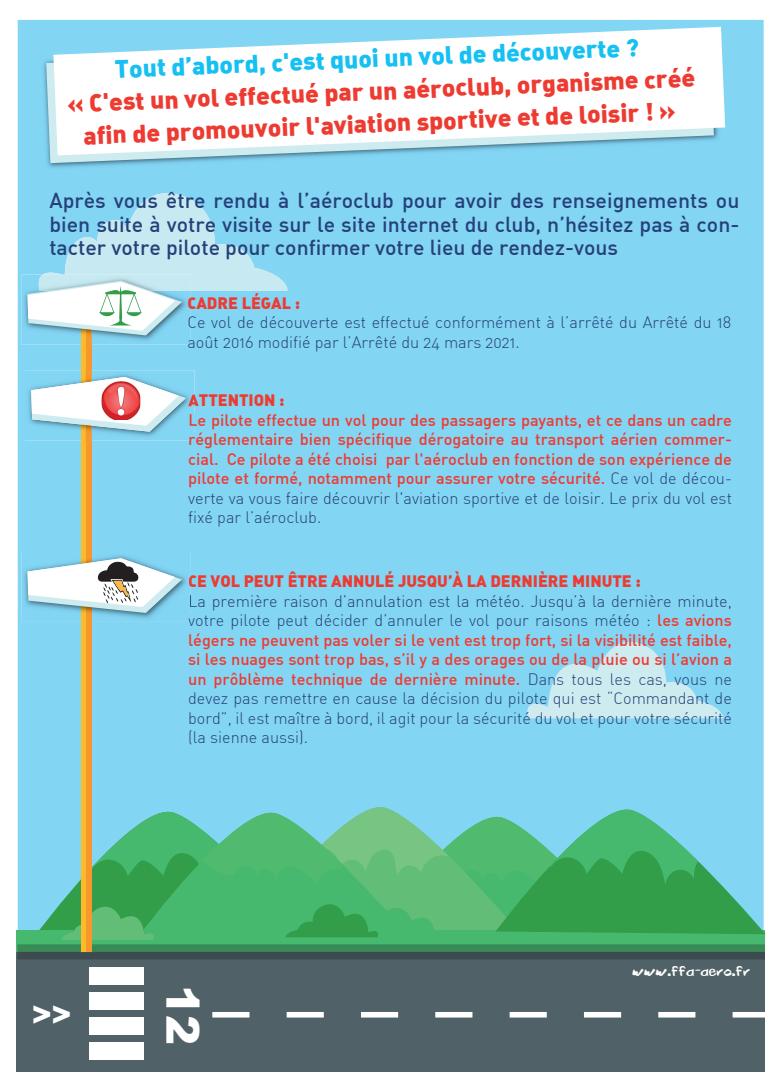
<style>
.page{position:relative;width:780px;height:1088px;background:#fff}
.page>*{position:absolute;margin:0;border:0;box-sizing:border-box;transform-origin:0 0}
.t1{font:900 45.12px "Arial";color:#fff}
.t2{font:900 30px "Arial";color:#fff}
.t3{font:900 24.75px/32.5px "DIN Alternate";color:#ee3b32;text-align:center}
.t4{font:900 24.62px "DIN Alternate";color:#15c0f2}
.t5{font:500 21.25px/23.8px "DIN";color:#264179;text-align:justify}
.t6{font:300 16.25px/19.5px "DIN Alternate";color:#264179}
.t7{font:500 16.25px/19.5px "DIN";color:#ee3b32;text-align:justify}
.t8{font:900 16.25px "DIN Alternate";color:#ee3b32}
.t9{font:15.12px "Brook 23";color:#fff}
.s1{font-family:"DIN Alternate";font-weight:300;color:#264179}
.s2{font-family:"DIN";font-weight:500;color:#ee3b32}
</style>
<div class="page">
<div style="left:18px;top:20px;width:745px;height:881px;background:#83d5f4"></div>
<svg style="left:522px;top:635px;width:201px;height:83px;background:#a9e0f1"></svg>
<svg style="left:37px;top:801px;width:212px;height:100px;background:#76ccd8"></svg>
<svg style="left:249px;top:797px;width:270px;height:104px;background:#72cabb"></svg>
<svg style="left:140px;top:802px;width:270px;height:99px;background:#4bb875"></svg>
<div style="left:16px;top:952px;width:748px;height:119px;background:#506268"></div>
<svg style="left:17px;top:901px;width:748px;height:58px;background:#469e66"></svg>
<svg style="left:495px;top:799px;width:270px;height:135px;background:#53b48d"></svg>
<svg style="left:91px;top:803px;width:607px;height:85px;background:#5dbf93"></svg>
<svg style="left:212px;top:1012px;width:552px;height:5px"></svg>
<div style="left:89px;top:967px;width:54px;height:18px;background:#fff"></div>
<div style="left:89px;top:992px;width:54px;height:18px;background:#fff"></div>
<div style="left:89px;top:1017px;width:54px;height:18px;background:#fff"></div>
<div style="left:89px;top:1042px;width:54px;height:18px;background:#fff"></div>
<img style="left:40px;top:29px;width:682px;height:142px">
<svg style="left:46px;top:35px;width:668px;height:128px;background:#8cd1ea"></svg>
<svg style="left:53px;top:27px;width:672px;height:128px"></svg>
<svg style="left:85px;top:344px;width:6px;height:608px;background:#f79c2c"></svg>
<hr style="left:81px;top:290px;width:4px;height:662px;background:#fdbb2a">
<img style="left:21px;top:274px;width:170px;height:70px">
<img style="left:85px;top:335px;width:6px;height:9px">
<img style="left:81px;top:335px;width:4px;height:9px">
<img style="left:25px;top:371px;width:169px;height:70px">
<img style="left:21px;top:552px;width:170px;height:70px">
<svg style="left:189px;top:572px;width:2px;height:16px"></svg>
<svg style="left:188px;top:595px;width:3px;height:27px"></svg>
<img style="left:81px;top:552px;width:10px;height:70px">
<svg style="left:27px;top:193px;width:260px;height:142px;background:#abdff0"></svg>
<svg style="left:27px;top:558px;width:155px;height:55px"></svg>
<svg style="left:31px;top:377px;width:163px;height:64px"></svg>
<img style="left:101px;top:381px;width:39px;height:39px">
<h3 class="t4" style="left:114px;top:51px;width:526px;rotate:-2deg">Tout d’abord, c'est quoi un vol de découverte ?</h3>
<h3 class="t3" style="left:66px;top:84px;width:630px;rotate:-2deg">« C'est un vol effectué par un aéroclub, organisme créé afin de promouvoir l'aviation sportive et de loisir ! »</h3>
<h3 class="t5" style="left:49px;top:188px;width:691px">Après vous être rendu à l’aéroclub pour avoir des renseignements ou bien suite à votre visite sur le site internet du club, n’hésitez pas à con&shy;tacter votre pilote pour confirmer votre lieu de rendez-vous</h3>
<p class="t8" style="left:187px;top:292px;width:114px">CADRE LÉGAL :</p>
<p class="t6" style="left:187px;top:313px;width:545px">Ce vol de découverte est effectué conformément à l’arrêté du Arrêté du 18 août 2016 modifié par l’Arrêté du 24 mars 2021.</p>
<p class="t8" style="left:188px;top:389px;width:98px">ATTENTION :</p>
<p class="t7" style="left:188px;top:410px;width:545px">Le pilote effectue un vol pour des passagers payants, et ce dans un cadre réglementaire bien spécifique dérogatoire au transport aérien commer&shy;cial. Ce pilote a été choisi par l'aéroclub en fonction de son expérience de pilote et formé, notamment pour assurer votre sécurité. <span class="s1">Ce vol de décou-</span></p>
<p class="t6" style="left:188px;top:488px;width:545px">verte va vous faire découvrir l'aviation sportive et de loisir. Le prix du vol est fixé par l’aéroclub.</p>
<p class="t8" style="left:188px;top:570px;width:454px">CE VOL PEUT ÊTRE ANNULÉ JUSQU’À LA DERNIÈRE MINUTE :</p>
<p class="t6" style="left:188px;top:591px;width:545px">La première raison d’annulation est la météo. Jusqu’à la dernière minute, votre pilote peut décider d’annuler le vol pour raisons météo : <span class="s2">les avions</span></p>
<p class="t7" style="left:188px;top:630px;width:545px">légers ne peuvent pas voler si le vent est trop fort, si la visibilité est faible, si les nuages sont trop bas, s’il y a des orages ou de la pluie ou si l’avion a un prôblème technique de dernière minute. <span class="s1">Dans tous les cas, vous ne</span></p>
<p class="t6" style="left:188px;top:688px;width:545px;text-align:justify">devez pas remettre en cause la décision du pilote qui est “Commandant de bord”, il est maître à bord, il agit pour la sécurité du vol et pour votre sécurité (la sienne aussi).</p>
<h2 class="t2" style="left:72px;top:1036px;width:41px;rotate:-180deg">&lt;&lt;</h2>
<h1 class="t1" style="left:215px;top:985px;width:62px;rotate:90deg">12</h1>
<p class="t9" style="left:632px;top:962px;width:119px">www.ffa-aero.fr</p>
</div>
